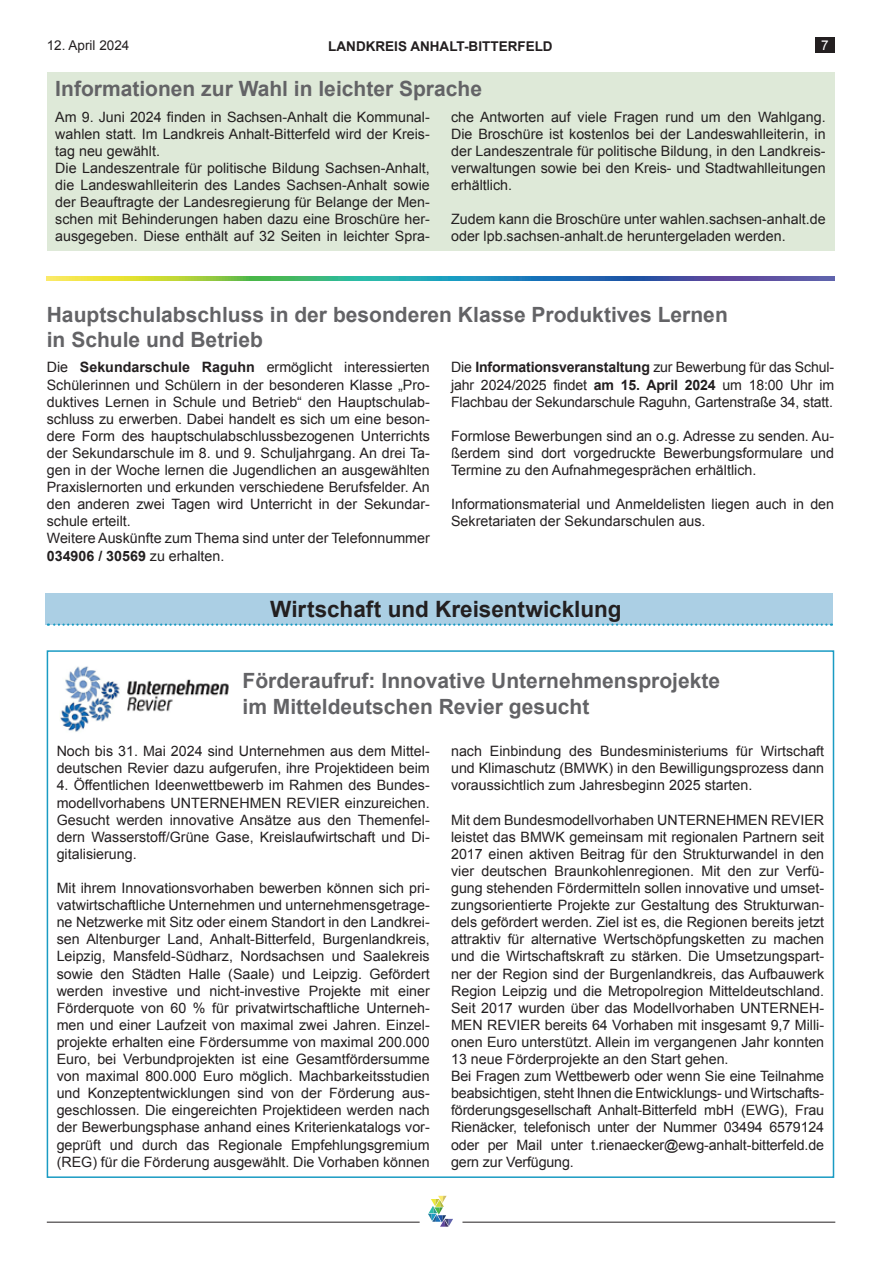
<style>
.page{position:relative;width:881px;height:1263px;background:#fff}
.page>*{position:absolute;margin:0;border:0;box-sizing:border-box;transform-origin:0 0}
.t1{font:700 22.5px "Arial";color:#231f20}
.t2{font:700 21px/25.2px "Arial";color:#636366}
.t3{font:14.25px/17.1px "Arial";color:#231f20}
.t4{font:700 13.5px "Arial";color:#231f20}
.t5{font:13.5px "Arial";color:#231f20}
.t6{font:13.5px "Arial";color:#fff}
.s1{font-weight:700}
</style>
<div class="page">
<div style="left:815px;top:37px;width:19px;height:16px;background:#231f20"></div>
<hr style="left:47px;top:1222px;width:372px;height:1px;background:#231f20">
<hr style="left:462px;top:1222px;width:373px;height:1px;background:#231f20">
<svg style="left:428px;top:1196px;width:25px;height:31px"></svg>
<div style="left:47px;top:72px;width:786px;height:179px;background:#dee9d8"></div>
<svg style="left:47px;top:277px;width:786px;height:3px;background:#5b9588"></svg>
<div style="left:46px;top:593px;width:786px;height:32px;background:#abcfe4"></div>
<svg style="left:48px;top:623px;width:783px;height:3px"></svg>
<img style="left:60px;top:666px;width:169px;height:66px">
<p class="t5" style="left:47px;top:37px;width:84px">12. April 2024</p>
<p class="t4" style="left:328px;top:38px;width:226px">LANDKREIS ANHALT-BITTERFELD</p>
<p class="t6" style="left:820px;top:37px;width:9px">7</p>
<h2 class="t2" style="left:55px;top:76px;width:428px">Informationen zur Wahl in leichter Sprache</h2>
<p class="t3" style="left:55px;top:108px;width:376px">Am 9. Juni 2024 finden in Sachsen-Anhalt die Kommunal&shy;wahlen statt. Im Landkreis Anhalt-Bitterfeld wird der Kreis&shy;tag neu gewählt.<br>Die Landeszentrale für politische Bildung Sachsen-Anhalt, die Landeswahlleiterin des Landes Sachsen-Anhalt sowie der Beauftragte der Landesregierung für Belange der Men&shy;schen mit Behinderungen haben dazu eine Broschüre her&shy;ausgegeben. Diese enthält auf 32 Seiten in leichter Spra-</p>
<p class="t3" style="left:451px;top:108px;width:376px;text-align:justify">che Antworten auf viele Fragen rund um den Wahlgang.<br>Die Broschüre ist kostenlos bei der Landeswahlleiterin, in der Landeszentrale für politische Bildung, in den Landkreis&shy;verwaltungen sowie bei den Kreis- und Stadtwahlleitungen erhältlich.</p>
<p class="t3" style="left:451px;top:211px;width:376px">Zudem kann die Broschüre unter wahlen.sachsen-anhalt.de oder lpb.sachsen-anhalt.de heruntergeladen werden.</p>
<h2 class="t2" style="left:47px;top:302px;width:682px">Hauptschulabschluss in der besonderen Klasse Produktives Lernen in Schule und Betrieb</h2>
<p class="t3" style="left:47px;top:359px;width:384px">Die <span class="s1">Sekundarschule Raguhn</span> ermöglicht interessierten Schülerinnen und Schülern in der besonderen Klasse „Pro&shy;duktives Lernen in Schule und Betrieb“ den Hauptschulab&shy;schluss zu erwerben. Dabei handelt es sich um eine beson&shy;dere Form des hauptschulabschlussbezogenen Unterrichts der Sekundarschule im 8. und 9. Schuljahrgang. An drei Ta&shy;gen in der Woche lernen die Jugendlichen an ausgewählten Praxislernorten und erkunden verschiedene Berufsfelder. An den anderen zwei Tagen wird Unterricht in der Sekundar&shy;schule erteilt.<br>Weitere Auskünfte zum Thema sind unter der Telefonnummer <span class="s1">034906 / 30569</span> zu erhalten.</p>
<p class="t3" style="left:451px;top:359px;width:384px;text-align:justify">Die <span class="s1">Informationsveranstaltung</span> zur Bewerbung für das Schul&shy;jahr 2024/2025 findet <span class="s1">am 15. April 2024</span> um 18:00 Uhr im Flachbau der Sekundarschule Raguhn, Gartenstraße 34, statt.</p>
<p class="t3" style="left:451px;top:427px;width:384px;text-align:justify">Formlose Bewerbungen sind an o.g. Adresse zu senden. Au&shy;ßerdem sind dort vorgedruckte Bewerbungsformulare und Termine zu den Aufnahmegesprächen erhältlich.</p>
<p class="t3" style="left:451px;top:496px;width:384px">Informationsmaterial und Anmeldelisten liegen auch in den<br>Sekretariaten der Sekundarschulen aus.</p>
<h1 class="t1" style="left:270px;top:596px;width:353px">Wirtschaft und Kreisentwicklung</h1>
<h2 class="t2" style="left:242px;top:668px;width:479px">Förderaufruf: Innovative Unternehmensprojekte im Mitteldeutschen Revier gesucht</h2>
<p class="t3" style="left:57px;top:743px;width:374px">Noch bis 31. Mai 2024 sind Unternehmen aus dem Mittel&shy;deutschen Revier dazu aufgerufen, ihre Projektideen beim</p>
<p class="t3" style="left:57px;top:777px;width:374px;text-align:justify">4. Öffentlichen Ideenwettbewerb im Rahmen des Bundes&shy;modellvorhabens UNTERNEHMEN REVIER einzureichen.<br>Gesucht werden innovative Ansätze aus den Themenfel&shy;dern Wasserstoff/Grüne Gase, Kreislaufwirtschaft und Di&shy;gitalisierung.</p>
<p class="t3" style="left:57px;top:880px;width:374px;text-align:justify">Mit ihrem Innovationsvorhaben bewerben können sich pri&shy;vatwirtschaftliche Unternehmen und unternehmensgetrage&shy;ne Netzwerke mit Sitz oder einem Standort in den Landkrei&shy;sen Altenburger Land, Anhalt-Bitterfeld, Burgenlandkreis, Leipzig, Mansfeld-Südharz, Nordsachsen und Saalekreis sowie den Städten Halle (Saale) und Leipzig. Gefördert werden investive und nicht-investive Projekte mit einer Förderquote von 60 % für privatwirtschaftliche Unterneh&shy;men und einer Laufzeit von maximal zwei Jahren. Einzel&shy;projekte erhalten eine Fördersumme von maximal 200.000<br>Euro, bei Verbundprojekten ist eine Gesamtfördersumme von maximal 800.000 Euro möglich. Machbarkeitsstudien und Konzeptentwicklungen sind von der Förderung aus&shy;geschlossen. Die eingereichten Projektideen werden nach der Bewerbungsphase anhand eines Kriterienkatalogs vor&shy;geprüft und durch das Regionale Empfehlungsgremium (REG) für die Förderung ausgewählt. Die Vorhaben können</p>
<p class="t3" style="left:451px;top:743px;width:374px;text-align:justify">nach Einbindung des Bundesministeriums für Wirtschaft und Klimaschutz (BMWK) in den Bewilligungsprozess dann voraussichtlich zum Jahresbeginn 2025 starten.</p>
<p class="t3" style="left:451px;top:811px;width:374px">Mit dem Bundesmodellvorhaben UNTERNEHMEN REVIER leistet das BMWK gemeinsam mit regionalen Partnern seit 2017 einen aktiven Beitrag für den Strukturwandel in den vier deutschen Braunkohlenregionen. Mit den zur Verfü&shy;gung stehenden Fördermitteln sollen innovative und umset&shy;zungsorientierte Projekte zur Gestaltung des Strukturwan&shy;dels gefördert werden. Ziel ist es, die Regionen bereits jetzt attraktiv für alternative Wertschöpfungsketten zu machen und die Wirtschaftskraft zu stärken. Die Umsetzungspart&shy;ner der Region sind der Burgenlandkreis, das Aufbauwerk Region Leipzig und die Metropolregion Mitteldeutschland.<br>Seit 2017 wurden über das Modellvorhaben UNTERNEH-MEN REVIER bereits 64 Vorhaben mit insgesamt 9,7 Milli&shy;onen Euro unterstützt. Allein im vergangenen Jahr konnten 13 neue Förderprojekte an den Start gehen.<br>Bei Fragen zum Wettbewerb oder wenn Sie eine Teilnahme beabsichtigen, steht Ihnen die Entwicklungs- und Wirtschafts&shy;förderungsgesellschaft Anhalt-Bitterfeld mbH (EWG), Frau Rienäcker, telefonisch unter der Nummer 03494 6579124 oder per Mail unter t.rienaecker@ewg-anhalt-bitterfeld.de gern zur Verfügung.</p>
</div>
